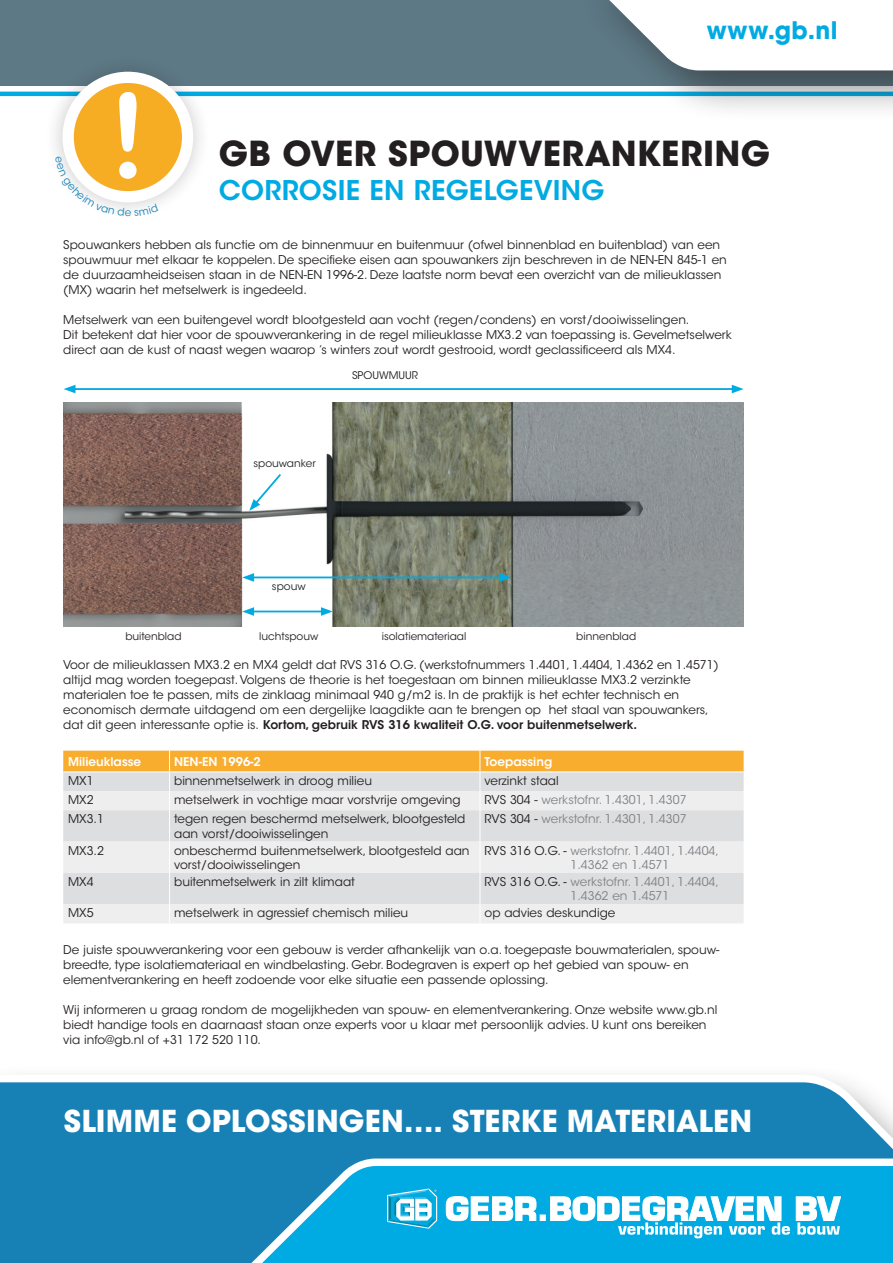
<style>
.page{position:relative;width:893px;height:1263px;background:#fff}
.page>*{position:absolute;margin:0;border:0;box-sizing:border-box;transform-origin:0 0}
.t1{font:700 34.2px "ITC Avant Garde Std";letter-spacing:.005em;color:#231f20}
.t2{font:700 30px "ITC Avant Garde Std";letter-spacing:.005em;color:#fff}
.t3{font:600 27px "ITC Avant Garde Std";letter-spacing:.01em;color:#00aae2}
.t4{font:700 24px "ITC Avant Garde Std";letter-spacing:.025em;color:#00aae2}
.t5{font:12px/15px "ITC Avant Garde Std";color:#231f20}
.t6{font:12px/14.4px "ITC Avant Garde Std";color:#808285}
.t7{font:600 12px "ITC Avant Garde Std";color:#fff}
.t8{font:10.5px "ITC Avant Garde Std";color:#231f20}
.s1{font-weight:600}
.s2{color:#231f20}
</style>
<div class="page">
<hr style="left:0;top:92px;width:893px;height:4px;background:#00aae2">
<div style="left:0;top:0;width:893px;height:85px;background:#5d7985"></div>
<svg style="left:0;top:1078px;width:893px;height:185px;background:#2689ba"></svg>
<svg style="left:220px;top:1155px;width:673px;height:108px;background:#1ca9db"></svg>
<div style="left:576px;top:0;width:317px;height:122px;background:#231f20;opacity:.5"></div>
<svg style="left:586px;top:0;width:307px;height:70px"></svg>
<svg style="left:446px;top:1194px;width:344px;height:44px"></svg>
<svg style="left:796px;top:1196px;width:45px;height:39px"></svg>
<svg style="left:387px;top:1188px;width:50px;height:41px"></svg>
<div style="left:44px;top:53px;width:168px;height:168px;background:#231f20;opacity:.25"></div>
<svg style="left:68px;top:77px;width:120px;height:120px;fill:#f6ad23"></svg>
<div style="left:63px;top:72px;width:130px;height:130px;border:11px solid #fff;border-radius:50%"></div>
<img style="left:64px;top:403px;width:680px;height:224px">
<hr style="left:251px;top:576px;width:252px;height:2px;background:#00aae2">
<svg style="left:242px;top:573px;width:12px;height:9px"></svg>
<svg style="left:500px;top:573px;width:12px;height:9px"></svg>
<hr style="left:251px;top:611px;width:73px;height:1px;background:#00aae2">
<svg style="left:242px;top:607px;width:12px;height:9px"></svg>
<svg style="left:321px;top:607px;width:12px;height:9px"></svg>
<svg style="left:249px;top:472px;width:34px;height:39px"></svg>
<hr style="left:72px;top:388px;width:663px;height:2px;background:#00aae2">
<svg style="left:64px;top:385px;width:12px;height:8px"></svg>
<svg style="left:732px;top:385px;width:12px;height:8px"></svg>
<svg style="left:63px;top:810px;width:681px;height:113px;background:#e4e5e6"></svg>
<svg style="left:63px;top:751px;width:681px;height:59px;background:#ecd2a8"></svg>
<hr style="left:169px;top:810px;width:1px;height:31px;background:#fff">
<hr style="left:480px;top:810px;width:1px;height:31px;background:#fff">
<hr style="left:169px;top:841px;width:1px;height:32px;background:#fff">
<hr style="left:480px;top:841px;width:1px;height:32px;background:#fff">
<hr style="left:169px;top:873px;width:1px;height:31px;background:#fff">
<hr style="left:480px;top:873px;width:1px;height:31px;background:#fff">
<svg style="left:169px;top:904px;width:1px;height:19px"></svg>
<svg style="left:480px;top:904px;width:1px;height:19px"></svg>
<hr style="left:63px;top:771px;width:107px;height:1px;background:#fff">
<hr style="left:170px;top:771px;width:310px;height:1px;background:#fff">
<hr style="left:480px;top:771px;width:264px;height:1px;background:#fff">
<svg style="left:55px;top:92px;width:103px;height:124px"></svg>
<h3 class="t4" style="left:707px;top:15px;width:132px">www.gb.nl</h3>
<h1 class="t1" style="left:219px;top:131px;width:552px">GB OVER SPOUWVERANKERING</h1>
<h3 class="t3" style="left:219px;top:173px;width:387px">CORROSIE EN REGELGEVING</h3>
<p class="t5" style="left:63px;top:237px;width:665px">Spouwankers hebben als functie om de binnenmuur en buitenmuur (ofwel binnenblad en buitenblad) van een spouwmuur met elkaar te koppelen. De specifieke eisen aan spouwankers zijn beschreven in de NEN-EN 845-1 en de duurzaamheidseisen staan in de NEN-EN 1996-2. Deze laatste norm bevat een overzicht van de milieuklassen (MX) waarin het metselwerk is ingedeeld.</p>
<p class="t5" style="left:63px;top:312px;width:670px">Metselwerk van een buitengevel wordt blootgesteld aan vocht (regen/condens) en vorst/dooiwisselingen.<br>Dit betekent dat hier voor de spouwverankering in de regel milieuklasse MX3.2 van toepassing is. Gevelmetselwerk direct aan de kust of naast wegen waarop ’s winters zout wordt gestrooid, wordt geclassificeerd als MX4.</p>
<p class="t8" style="left:253px;top:457px;width:64px">spouwanker</p>
<p class="t8" style="left:352px;top:369px;width:67px">SPOUWMUUR</p>
<p class="t8" style="left:272px;top:580px;width:35px">spouw</p>
<p class="t8" style="left:125px;top:630px;width:58px">buitenblad</p>
<p class="t8" style="left:259px;top:630px;width:61px">luchtspouw</p>
<p class="t8" style="left:382px;top:630px;width:86px">isolatiemateriaal</p>
<p class="t8" style="left:576px;top:630px;width:61px">binnenblad</p>
<p class="t5" style="left:63px;top:657px;width:657px">Voor de milieuklassen MX3.2 en MX4 geldt dat RVS 316 O.G. (werkstofnummers 1.4401, 1.4404, 1.4362 en 1.4571) altijd mag worden toegepast. Volgens de theorie is het toegestaan om binnen milieuklasse MX3.2 verzinkte materialen toe te passen, mits de zinklaag minimaal 940 g/m2 is. In de praktijk is het echter technisch en economisch dermate uitdagend om een dergelijke laagdikte aan te brengen op het staal van spouwankers, dat dit geen interessante optie is. <span class="s1">Kortom, gebruik RVS 316 kwaliteit O.G. voor buitenmetselwerk.</span></p>
<p class="t7" style="left:68px;top:754px;width:75px">Milieuklasse</p>
<p class="t7" style="left:174px;top:754px;width:88px">NEN-EN 1996-2</p>
<p class="t7" style="left:485px;top:754px;width:69px">Toepassing</p>
<p class="t5" style="left:68px;top:773px;width:27px">MX1</p>
<p class="t5" style="left:174px;top:773px;width:199px">binnenmetselwerk in droog milieu</p>
<p class="t5" style="left:485px;top:773px;width:76px">verzinkt staal</p>
<p class="t5" style="left:68px;top:792px;width:27px">MX2</p>
<p class="t5" style="left:174px;top:792px;width:288px">metselwerk in vochtige maar vorstvrije omgeving</p>
<p class="t6" style="left:485px;top:793px;width:204px"><span class="s2">RVS 304 -</span> werkstofnr. 1.4301, 1.4307</p>
<p class="t5" style="left:68px;top:812px;width:37px">MX3.1</p>
<p class="t5" style="left:174px;top:812px;width:293px;line-height:14.4px">tegen regen beschermd metselwerk, blootgesteld aan vorst/dooiwisselingen</p>
<p class="t6" style="left:485px;top:812px;width:204px"><span class="s2">RVS 304 -</span> werkstofnr. 1.4301, 1.4307</p>
<p class="t5" style="left:68px;top:843px;width:37px">MX3.2</p>
<p class="t5" style="left:174px;top:843px;width:297px;line-height:14.4px">onbeschermd buitenmetselwerk, blootgesteld aan vorst/dooiwisselingen</p>
<p class="t6" style="left:570px;top:843px;width:150px;text-indent:-86px"><span class="s2">RVS 316 O.G. -</span> werkstofnr. 1.4401, 1.4404,<br>1.4362 en 1.4571</p>
<p class="t5" style="left:68px;top:874px;width:27px">MX4</p>
<p class="t5" style="left:174px;top:874px;width:182px">buitenmetselwerk in zilt klimaat</p>
<p class="t6" style="left:570px;top:874px;width:150px;text-indent:-86px"><span class="s2">RVS 316 O.G. -</span> werkstofnr. 1.4401, 1.4404,<br>1.4362 en 1.4571</p>
<p class="t5" style="left:68px;top:906px;width:27px">MX5</p>
<p class="t5" style="left:174px;top:905px;width:236px">metselwerk in agressief chemisch milieu</p>
<p class="t5" style="left:485px;top:905px;width:132px">op advies deskundige</p>
<p class="t5" style="left:63px;top:942px;width:658px">De juiste spouwverankering voor een gebouw is verder afhankelijk van o.a. toegepaste bouwmaterialen, spouw&shy;breedte, type isolatiemateriaal en windbelasting. Gebr. Bodegraven is expert op het gebied van spouw- en elementverankering en heeft zodoende voor elke situatie een passende oplossing.</p>
<p class="t5" style="left:63px;top:1002px;width:656px">Wij informeren u graag rondom de mogelijkheden van spouw- en elementverankering. Onze website www.gb.nl biedt handige tools en daarnaast staan onze experts voor u klaar met persoonlijk advies. U kunt ons bereiken via info@gb.nl of +31 172 520 110.</p>
<h2 class="t2" style="left:64px;top:1101px;width:690px">SLIMME OPLOSSINGEN…. STERKE MATERIALEN</h2>
</div>
